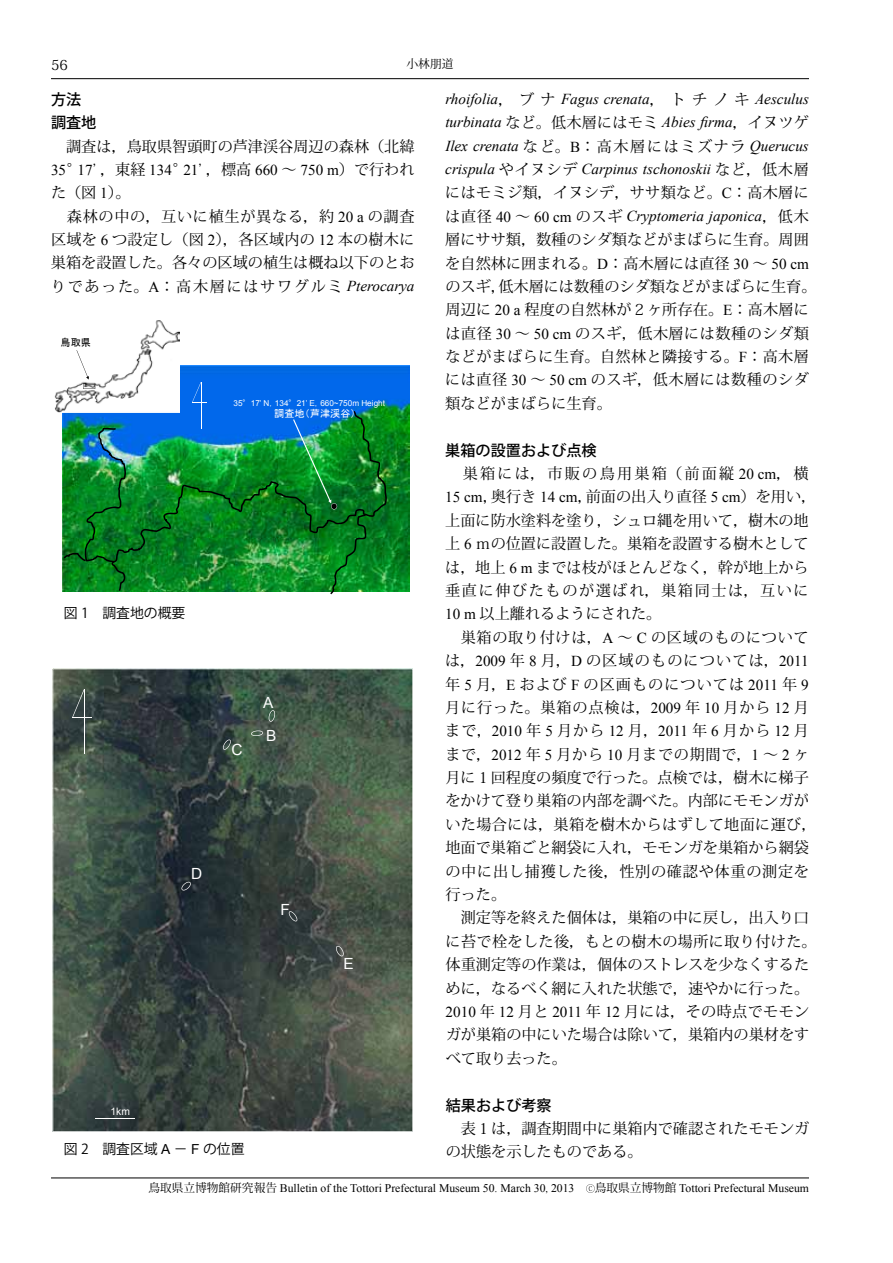
<style>
.page{position:relative;width:893px;height:1263px;background:#fff}
.page>*{position:absolute;margin:0;border:0;box-sizing:border-box;transform-origin:0 0}
.t1{font:15.45px/33.3px "Arial";color:#fff}
.t2{font:15.15px/23.4px "Koz Min Pr 6 N";color:#000}
.t3{font:15.15px/23.4px "Koz Min Pr 6 N";letter-spacing:.025em;color:#000}
.t4{font:italic 15.15px/23.4px "Times New Roman";color:#000;text-align:justify}
.t5{font:15.15px "Times New Roman";color:#000}
.t6{font:15.15px "Koz Min Pr 6 N";letter-spacing:.11em;color:#000}
.t7{font:15.15px "Koz Min Pr 6 N";letter-spacing:.02em;color:#000}
.t8{font:15.15px "Koz Min Pr 6 N";letter-spacing:.045em;color:#000}
.t9{font:500 15.15px/23.4px "Koz Go Pr 6 N";color:#000}
.t10{font:13.8px "Koz Go Pr 6 N";color:#000}
.t11{font:13.8px "Koz Min Pr 6 N";color:#000}
.t12{font:11.7px "Times New Roman";color:#000}
.t13{font:11.7px "Koz Min Pr 6 N";color:#000}
.t14{font:10.2px "MS P Gothic";color:#fff}
.t15{font:10.2px "MS P Gothic";color:#000}
.t16{font:10.2px "Arial";color:#fff}
.t17{font:8.1px "Arial";color:#fff}
.s1{font-family:"Koz Min Pr 6 N"}
.s2{font-family:"Times New Roman"}
.s3{font-family:"Times New Roman";font-style:italic}
.s4{font-family:"Koz Min Pr 6 N";font-style:normal}
.s5{font-style:normal}
.s6{font-family:"MS P Gothic"}
.s7{font-family:"Arial"}
</style>
<div class="page">
<hr style="left:51px;top:78px;width:758px;height:1px;background:#000">
<hr style="left:51px;top:1177px;width:758px;height:1px;background:#000">
<svg style="left:586px;top:1184px;width:9px;height:9px"></svg>
<img style="left:62px;top:365px;width:347px;height:226px">
<img style="left:54px;top:320px;width:125px;height:93px">
<svg style="left:77px;top:350px;width:18px;height:39px"></svg>
<img style="left:64px;top:411px;width:323px;height:183px">
<hr style="left:201px;top:382px;width:1px;height:46px;background:#fff">
<svg style="left:192px;top:382px;width:15px;height:21px"></svg>
<svg style="left:53px;top:669px;width:360px;height:463px;background:#3f4d45"></svg>
<svg style="left:269px;top:710px;width:6px;height:12px"></svg>
<svg style="left:251px;top:730px;width:12px;height:6px"></svg>
<svg style="left:181px;top:882px;width:10px;height:8px"></svg>
<svg style="left:223px;top:739px;width:8px;height:11px"></svg>
<svg style="left:336px;top:946px;width:8px;height:10px"></svg>
<svg style="left:289px;top:911px;width:8px;height:10px"></svg>
<hr style="left:84px;top:689px;width:1px;height:65px;background:#fff">
<svg style="left:72px;top:689px;width:20px;height:29px"></svg>
<hr style="left:96px;top:1118px;width:39px;height:1px;background:#fff">
<p class="t11" style="left:51px;top:57px;width:18px">56</p>
<p class="t13" style="left:407px;top:57px;width:48px">小林朋道</p>
<p class="t9" style="left:51px;top:88px;width:47px">方法調査地</p>
<p class="t2" style="left:66px;top:135px;width:350px">調査は，鳥取県智頭町の芦津渓谷周辺の森林（北緯</p>
<p class="t5" style="left:51px;top:160px;width:365px">35<span class="s1">°</span>17<span class="s1">ʼ ，東経</span> 134<span class="s1">°</span>21<span class="s1">ʼ ，標高</span> 660 <span class="s1">～</span> 750 m<span class="s1">）で行われ</span></p>
<p class="t2" style="left:51px;top:181px;width:81px">た（図 <span class="s2">1</span>）。</p>
<p class="t8" style="left:67px;top:208px;width:349px">森林の中の，互いに植生が異なる，約 <span class="s2">20 a</span> の調査</p>
<p class="t2" style="left:51px;top:228px;width:365px">区域を <span class="s2">6</span> つ設定し（図 <span class="s2">2</span>），各区域内の <span class="s2">12</span> 本の樹木に</p>
<p class="t2" style="left:51px;top:252px;width:365px">巣箱を設置した。各々の区域の植生は概ね以下のとお</p>
<p class="t6" style="left:51px;top:278px;width:365px">りであった。<span class="s2">A</span>：高木層にはサワグルミ <span class="s3">Pterocarya</span></p>
<p class="t4" style="left:445px;top:87px;width:365px">rhoifolia<span class="s4">，ブナ</span> Fagus crenata<span class="s4">，トチノキ</span> Aesculus turbinata <span class="s4">など。低木層にはモミ</span> Abies firma<span class="s4">，イヌツゲ</span>Ilex crenata <span class="s4">など。</span><span class="s5">B</span><span class="s4">：高木層にはミズナラ</span> Querucus crispula <span class="s4">やイヌシデ</span> Carpinus tschonoskii <span class="s4">など，低木層</span></p>
<p class="t7" style="left:445px;top:184px;width:365px">にはモミジ類，イヌシデ，ササ類など。<span class="s2">C</span>：高木層に</p>
<p class="t4" style="left:445px;top:204px;width:365px"><span class="s4">は直径</span> <span class="s5">40</span> <span class="s4">～</span> <span class="s5">60 cm</span> <span class="s4">のスギ</span> Cryptomeria japonica<span class="s4">，低木</span></p>
<p class="t2" style="left:445px;top:228px;width:373px">層にササ類，数種のシダ類などがまばらに生育。周囲を自然林に囲まれる。<span class="s2">D</span>：高木層には直径 <span class="s2">30</span> ～ <span class="s2">50 cm</span>のスギ，低木層には数種のシダ類などがまばらに生育。周辺に <span class="s2">20 a</span> 程度の自然林が２ヶ所存在。<span class="s2">E</span>：高木層には直径 <span class="s2">30</span> ～ <span class="s2">50 cm</span> のスギ，低木層には数種のシダ類などがまばらに生育。自然林と隣接する。<span class="s2">F</span>：高木層には直径 <span class="s2">30</span> ～ <span class="s2">50 cm</span> のスギ，低木層には数種のシダ類などがまばらに生育。</p>
<p class="t9" style="left:445px;top:439px;width:153px">巣箱の設置および点検</p>
<p class="t2" style="left:445px;top:462px;width:373px;text-indent:18px">巣箱には，市販の鳥用巣箱（前面縦 <span class="s2">20cm</span>，横<br><span class="s2">15 cm</span>，奥行き <span class="s2">14 cm</span>，前面の出入り直径 <span class="s2">5 cm</span>）を用い，上面に防水塗料を塗り，シュロ縄を用いて，樹木の地上 <span class="s2">6</span> ｍの位置に設置した。巣箱を設置する樹木としては，地上 <span class="s2">6 m</span> までは枝がほとんどなく，幹が地上から垂直に伸びたものが選ばれ，巣箱同士は，互いに<br><span class="s2">10 m</span> 以上離れるようにされた。</p>
<p class="t3" style="left:445px;top:626px;width:373px;text-indent:15px">巣箱の取り付けは，<span class="s2">A</span> ～ <span class="s2">C</span> の区域のものについては，<span class="s2">2009</span> 年 <span class="s2">8</span> 月，<span class="s2">D</span> の区域のものについては，<span class="s2">2011</span>年 <span class="s2">5</span> 月，<span class="s2">E</span> および <span class="s2">F</span> の区画ものについては <span class="s2">2011</span> 年 <span class="s2">9</span>月に行った。巣箱の点検は，<span class="s2">2009</span> 年 <span class="s2">10</span> 月から <span class="s2">12</span> 月まで，<span class="s2">2010</span> 年 <span class="s2">5</span> 月から <span class="s2">12</span> 月，<span class="s2">2011</span> 年 <span class="s2">6</span> 月から <span class="s2">12</span> 月まで，<span class="s2">2012</span> 年 <span class="s2">5</span> 月から <span class="s2">10</span> 月までの期間で，<span class="s2">1</span> ～ <span class="s2">2</span> ヶ月に１回程度の頻度で行った。点検では，樹木に梯子をかけて登り巣箱の内部を調べた。内部にモモンガがいた場合には，巣箱を樹木からはずして地面に運び，地面で巣箱ごと網袋に入れ，モモンガを巣箱から網袋の中に出し捕獲した後，性別の確認や体重の測定を行った。</p>
<p class="t2" style="left:446px;top:906px;width:373px;text-indent:15px">測定等を終えた個体は，巣箱の中に戻し，出入り口に苔で栓をした後，もとの樹木の場所に取り付けた。体重測定等の作業は，個体のストレスを少なくするために，なるべく網に入れた状態で，速やかに行った。<br><span class="s2">2010</span> 年 <span class="s2">12</span> 月と <span class="s2">2011</span> 年 <span class="s2">12</span> 月には，その時点でモモンガが巣箱の中にいた場合は除いて，巣箱内の巣材をすべて取り去った。</p>
<p class="t9" style="left:446px;top:1093px;width:108px">結果および考察</p>
<p class="t2" style="left:446px;top:1117px;width:365px;text-indent:15px">表１は，調査期間中に巣箱内で確認されたモモンガの状態を示したものである。</p>
<p class="t15" style="left:61px;top:337px;width:32px">鳥取県</p>
<p class="t17" style="left:234px;top:398px;width:153px">35<span class="s6">°</span>17’ N<span class="s6">，</span>134<span class="s6">°</span>21’ E<span class="s6">，</span>660~750m Height</p>
<p class="t14" style="left:274px;top:408px;width:83px">調査地（芦津渓谷）</p>
<p class="t10" style="left:64px;top:605px;width:123px">図 1 調査地の概要</p>
<p class="t1" style="left:263px;top:686px;width:15px">A<br>B</p>
<p class="t1" style="left:231px;top:733px;width:13px">C</p>
<p class="t1" style="left:191px;top:857px;width:13px">D</p>
<p class="t1" style="left:280px;top:893px;width:11px">F</p>
<p class="t1" style="left:343px;top:946px;width:12px">E</p>
<p class="t16" style="left:111px;top:1104px;width:21px">1km</p>
<p class="t10" style="left:64px;top:1141px;width:182px">図2 調査区域<span class="s7">A</span>－<span class="s7">F</span>の位置</p>
<p class="t12" style="left:148px;top:1181px;width:428px"><span class="s1">鳥取県立博物館研究報告</span> Bulletin of the Tottori Prefectural Museum 50. March 30<span class="s1">,</span> 2013</p>
<p class="t12" style="left:595px;top:1181px;width:216px"><span class="s1">鳥取県立博物館</span> Tottori Prefectural Museum</p>
</div>
